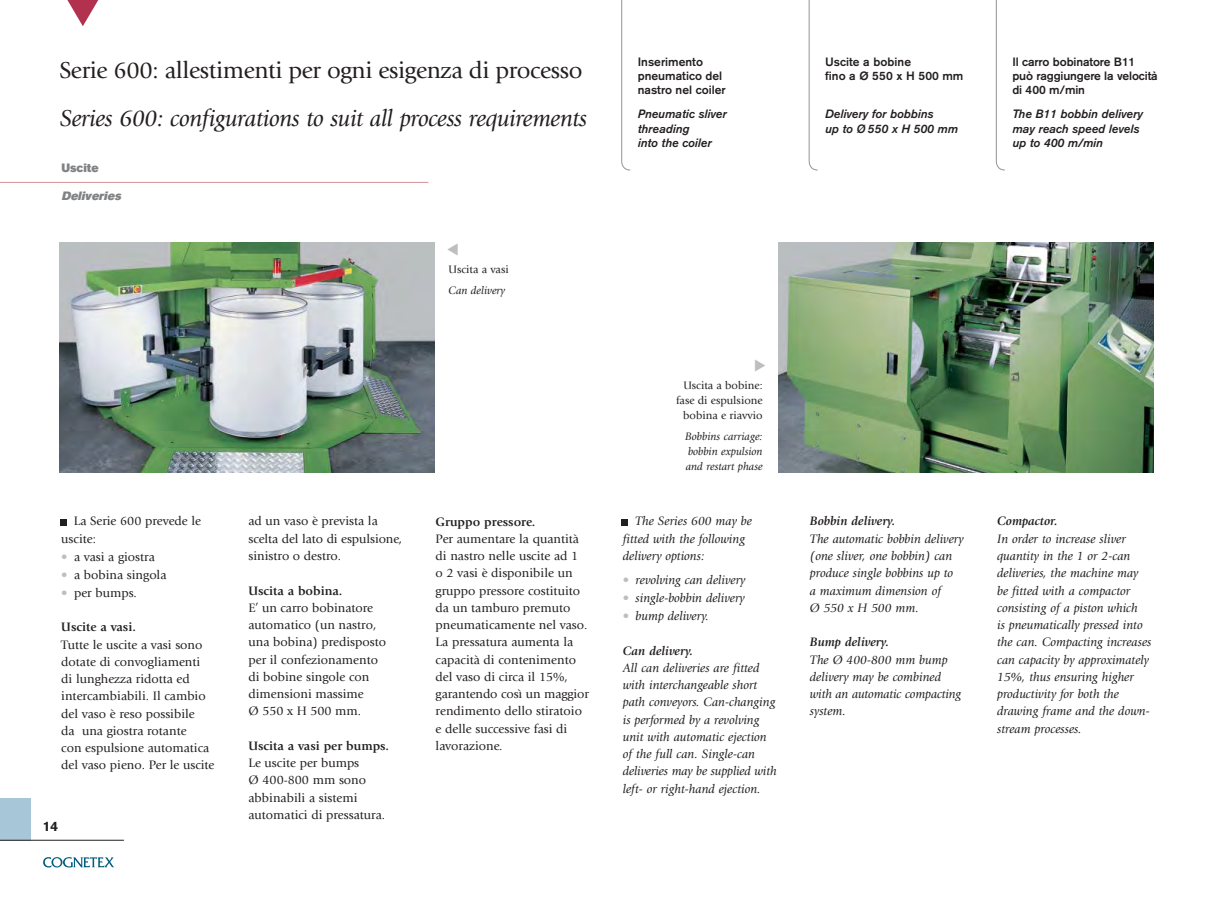
<style>
.page{position:relative;width:1211px;height:914px;background:#fff}
.page>*{position:absolute;margin:0;border:0;box-sizing:border-box;transform-origin:0 0}
.t1{font:italic 24px "Giovanni";letter-spacing:-.015em;color:#231f1f}
.t2{font:24px "Giovanni";letter-spacing:-.015em;color:#231f1f}
.t3{font:700 13.5px "Akzidenz Grotesk BE";color:#231f1f}
.t4{font:12.75px/17.2px "Giovanni";color:#231f1f}
.t5{font:italic 12.75px/17.2px "Giovanni";color:#231f1f}
.t6{font:700 12.75px "Giovanni";color:#231f1f}
.t7{font:italic 700 12.75px "Giovanni";color:#231f1f}
.t8{font:500 12px/14.4px "Akzidenz Grotesk BE";color:#231f1f}
.t9{font:italic 500 12px/14.4px "Akzidenz Grotesk BE";color:#231f1f}
.t10{font:italic 12px "Akzidenz Grotesk BE Super";color:#808284}
.t11{font:12px "Akzidenz Grotesk BE Super";color:#808284}
.t12{font:italic 11.25px/15px "Giovanni";color:#231f1f;text-align:justify}
.t13{font:11.25px/15px "Giovanni";color:#231f1f;text-align:right}
.s1{color:#bcbec0}
.s2{font-style:normal;color:#bcbec0}
</style>
<div class="page">
<div style="left:0;top:798px;width:30px;height:42px;background:#a7c6d7"></div>
<svg style="left:808px;top:0;width:10px;height:171px"></svg>
<svg style="left:621px;top:0;width:10px;height:171px"></svg>
<svg style="left:995px;top:0;width:10px;height:171px"></svg>
<hr style="left:0;top:840px;width:124px;height:1px;background:#231f1f">
<svg style="left:621px;top:519px;width:6px;height:6px"></svg>
<svg style="left:60px;top:519px;width:6px;height:6px"></svg>
<svg style="left:67px;top:0;width:32px;height:26px"></svg>
<img style="left:60px;top:243px;width:374px;height:229px">
<img style="left:778px;top:243px;width:375px;height:229px">
<svg style="left:43px;top:857px;width:71px;height:10px"></svg>
<hr style="left:0;top:182px;width:428px;height:1px;background:#d68f94">
<h1 class="t2" style="left:59px;top:60px;width:524px">Serie 600: allestimenti per ogni esigenza di processo</h1>
<p class="t8" style="left:825px;top:55px;width:140px">Uscite a bobine<br>fino a Ø 550 x H 500 mm</p>
<p class="t9" style="left:825px;top:108px;width:134px">Delivery for bobbins<br>up to Ø 550 x H 500 mm</p>
<p class="t8" style="left:637px;top:55px;width:89px">Inserimento pneumatico del nastro nel coiler</p>
<p class="t9" style="left:638px;top:108px;width:90px">Pneumatic sliver threading<br>into the coiler</p>
<h1 class="t1" style="left:60px;top:108px;width:529px">Series 600: configurations to suit all process requirements</h1>
<p class="t11" style="left:61px;top:163px;width:39px">Uscite</p>
<p class="t10" style="left:61px;top:192px;width:63px">Deliveries</p>
<p class="t13" style="left:448px;top:262px;width:62px">Uscita a vasi</p>
<p class="t12" style="left:448px;top:283px;width:58px">Can delivery</p>
<p class="t8" style="left:1012px;top:55px;width:147px">Il carro bobinatore B11 può raggiungere la velocità di 400 m/min</p>
<p class="t9" style="left:1012px;top:108px;width:132px">The B11 bobbin delivery may reach speed levels up to 400 m/min</p>
<p class="t4" style="left:61px;top:513px;width:141px;text-indent:12px">La Serie 600 prevede le uscite:</p>
<p class="t4" style="left:61px;top:549px;width:95px"><span class="s1">•</span> a vasi a giostra</p>
<p class="t4" style="left:61px;top:567px;width:107px"><span class="s1">•</span> a bobina singola</p>
<p class="t4" style="left:61px;top:585px;width:77px"><span class="s1">•</span> per bumps.</p>
<p class="t6" style="left:61px;top:622px;width:76px">Uscite a vasi.</p>
<p class="t4" style="left:61px;top:636px;width:155px">Tutte le uscite a vasi sono dotate di convogliamenti di lunghezza ridotta ed intercambiabili. Il cambio del vaso è reso possibile<br>da una giostra rotante<br>con espulsione automatica del vaso pieno. Per le uscite</p>
<p class="t3" style="left:43px;top:821px;width:17px">14</p>
<p class="t4" style="left:248px;top:513px;width:155px">ad un vaso è prevista la scelta del lato di espulsione, sinistro o destro.</p>
<p class="t6" style="left:248px;top:585px;width:95px">Uscita a bobina.</p>
<p class="t4" style="left:248px;top:600px;width:139px">E’ un carro bobinatore automatico (un nastro, una bobina) predisposto per il confezionamento di bobine singole con dimensioni massime<br>Ø 550 x H 500 mm.</p>
<p class="t6" style="left:248px;top:740px;width:142px">Uscita a vasi per bumps.</p>
<p class="t4" style="left:248px;top:755px;width:138px">Le uscite per bumps<br>Ø 400-800 mm sono abbinabili a sistemi automatici di pressatura.</p>
<p class="t6" style="left:435px;top:516px;width:101px">Gruppo pressore.</p>
<p class="t4" style="left:435px;top:531px;width:155px">Per aumentare la quantità di nastro nelle uscite ad 1<br>o 2 vasi è disponibile un gruppo pressore costituito da un tamburo premuto pneumaticamente nel vaso.<br>La pressatura aumenta la capacità di contenimento del vaso di circa il 15%, garantendo così un maggior rendimento dello stiratoio e delle successive fasi di lavorazione.</p>
<p class="t13" style="left:676px;top:378px;width:88px">Uscita a bobine: fase di espulsione bobina e riavvio</p>
<p class="t12" style="left:685px;top:429px;width:79px">Bobbins carriage: bobbin expulsion and restart phase</p>
<p class="t5" style="left:623px;top:513px;width:130px;text-indent:12px">The Series 600 may be fitted with the following delivery options:</p>
<p class="t5" style="left:623px;top:572px;width:124px"><span class="s2">•</span> revolving can delivery</p>
<p class="t5" style="left:623px;top:590px;width:123px"><span class="s2">•</span> single-bobbin delivery</p>
<p class="t5" style="left:623px;top:608px;width:88px"><span class="s2">•</span> bump delivery.</p>
<p class="t7" style="left:623px;top:645px;width:72px">Can delivery.</p>
<p class="t5" style="left:623px;top:660px;width:155px">All can deliveries are fitted with interchangeable short path conveyors. Can-changing is performed by a revolving unit with automatic ejection of the full can. Single-can deliveries may be supplied with left- or right-hand ejection.</p>
<p class="t7" style="left:810px;top:516px;width:87px">Bobbin delivery.</p>
<p class="t5" style="left:810px;top:531px;width:155px">The automatic bobbin delivery (one sliver, one bobbin) can produce single bobbins up to<br>a maximum dimension of<br>Ø 550 x H 500 mm.</p>
<p class="t7" style="left:810px;top:637px;width:81px">Bump delivery.</p>
<p class="t5" style="left:810px;top:651px;width:153px">The Ø 400-800 mm bump delivery may be combined with an automatic compacting system.</p>
<p class="t7" style="left:997px;top:516px;width:62px">Compactor.</p>
<p class="t5" style="left:997px;top:531px;width:156px">In order to increase sliver quantity in the 1 or 2-can deliveries, the machine may be fitted with a compactor consisting of a piston which<br>is pneumatically pressed into the can. Compacting increases can capacity by approximately<br>15%, thus ensuring higher productivity for both the drawing frame and the down&shy;stream processes.</p>
</div>
